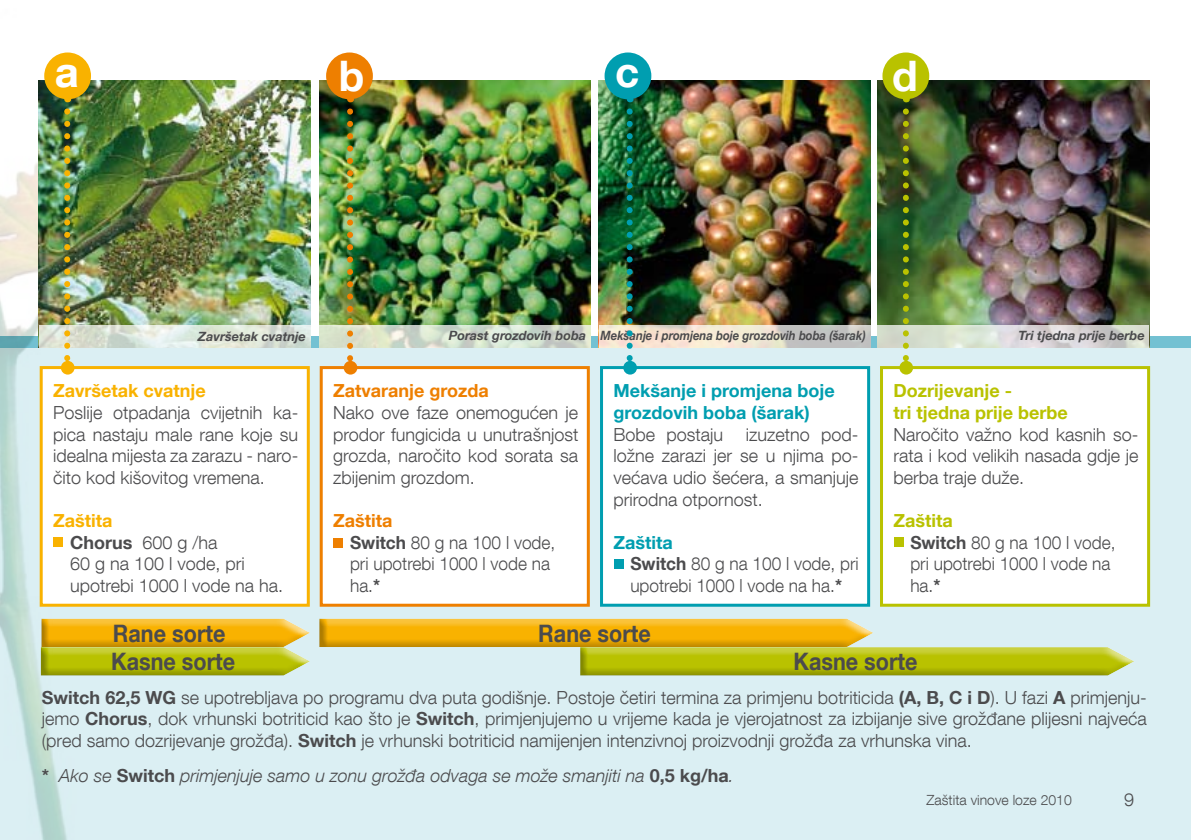
<style>
.page{position:relative;width:1191px;height:840px;background:#fff}
.page>*{position:absolute;margin:0;border:0;box-sizing:border-box;transform-origin:0 0}
.t1{font:700 42px "Helvetica Neue LT Com";color:#fff}
.t2{font:700 24px "Helvetica Neue LT Com";color:#4b4b4d;scale:.9 1}
.t3{font:300 18px/21.6px "Helvetica Neue LT Com";color:#4b4b4d;text-align:justify}
.t4{font:300 18px/21.6px "Helvetica Neue LT Com";color:#4b4b4d;scale:.96 1}
.t5{font:italic 300 18px "Helvetica Neue LT Com";color:#4b4b4d}
.t6{font:700 18px/21.6px "Helvetica Neue LT Com";color:#009eb0}
.t7{font:700 18px/21.6px "Helvetica Neue LT Com";color:#b9c200}
.t8{font:700 18px "Helvetica Neue LT Com";color:#f9b200}
.t9{font:700 18px "Helvetica Neue LT Com";color:#ee7f00}
.t10{font:300 14px "Helvetica Neue LT Com";color:#4b4b4d}
.t11{font:italic 700 12.8px "Helvetica Neue LT Com";color:#4b4b4d}
.s1{font-weight:700;color:#f9b200}
.s2{font-weight:700}
.s3{font-weight:700;color:#ee7f00}
.s4{font-weight:700;color:#009eb0}
.s5{font-weight:700;color:#b9c200}
.s6{font-weight:700;font-style:normal}
</style>
<div class="page">
<div style="left:0;top:336px;width:1191px;height:503px;background:#dbeff3"></div>
<svg style="left:310px;top:336px;width:881px;height:12px;background:#a9cdce"></svg>
<img style="left:0;top:61px;width:304px;height:778px">
<div style="left:40px;top:366px;width:270px;height:240px;background:#fff;border:3px solid #f9b200"></div>
<div style="left:320px;top:366px;width:270px;height:240px;background:#fff;border:3px solid #ee7f00"></div>
<div style="left:600px;top:366px;width:270px;height:240px;background:#fff;border:3px solid #009eb0"></div>
<div style="left:880px;top:366px;width:270px;height:240px;background:#fff;border:3px solid #b9c200"></div>
<img style="left:39px;top:80px;width:271px;height:245px">
<img style="left:319px;top:80px;width:271px;height:245px">
<img style="left:599px;top:80px;width:271px;height:245px">
<img style="left:877px;top:80px;width:272px;height:245px">
<svg style="left:39px;top:325px;width:271px;height:23px;background:#dce3d8"></svg>
<svg style="left:319px;top:325px;width:271px;height:22px;background:#d3ddcc"></svg>
<svg style="left:599px;top:325px;width:271px;height:22px;background:#e3dacc"></svg>
<svg style="left:877px;top:325px;width:272px;height:22px;background:#d7dad3"></svg>
<div style="left:53px;top:537px;width:10px;height:10px;background:#f9b200"></div>
<div style="left:333px;top:538px;width:10px;height:10px;background:#ee7f00"></div>
<div style="left:614px;top:558px;width:9px;height:10px;background:#009eb0"></div>
<div style="left:893px;top:537px;width:10px;height:10px;background:#b9c200"></div>
<div style="left:44px;top:52px;width:47px;height:47px;background:#f9b200;border-radius:50%"></div>
<div style="left:604px;top:52px;width:47px;height:47px;background:#009eb0;border-radius:50%"></div>
<div style="left:326px;top:52px;width:47px;height:47px;background:#ee7f00;border-radius:50%"></div>
<div style="left:882px;top:52px;width:47px;height:47px;background:#b9c200;border-radius:50%"></div>
<svg style="left:64px;top:111px;width:6px;height:250px"></svg>
<svg style="left:347px;top:111px;width:6px;height:250px"></svg>
<svg style="left:626px;top:111px;width:6px;height:249px"></svg>
<svg style="left:903px;top:111px;width:6px;height:249px"></svg>
<div style="left:40px;top:614px;width:272px;height:34px;background:#dbeff3"></div>
<svg style="left:319px;top:618px;width:554px;height:29px;background:#f1b41a"></svg>
<div style="left:578px;top:643px;width:558px;height:34px;background:#000;opacity:.3"></div>
<svg style="left:41px;top:618px;width:269px;height:25px;background:#f3b822"></svg>
<div style="left:39px;top:643px;width:273px;height:34px;background:#000;opacity:.3"></div>
<div style="left:61px;top:360px;width:14px;height:14px;background:#f9b200;border-radius:50%"></div>
<div style="left:344px;top:360px;width:13px;height:14px;background:#ee7f00;border-radius:50%"></div>
<div style="left:623px;top:360px;width:14px;height:14px;background:#009eb0;border-radius:50%"></div>
<div style="left:899px;top:360px;width:14px;height:14px;background:#b9c200;border-radius:50%"></div>
<h1 class="t1" style="left:55px;top:45px;width:26px">a</h1>
<h1 class="t1" style="left:339px;top:49px;width:27px">b</h1>
<h1 class="t1" style="left:615px;top:45px;width:26px">c</h1>
<h1 class="t1" style="left:892px;top:49px;width:27px">d</h1>
<p class="t11" style="left:198px;top:328px;width:110px">Završetak cvatnje</p>
<p class="t11" style="left:449px;top:327px;width:418px">Porast grozdovih boba Mekšanje i promjena boje grozdovih boba (šarak)</p>
<p class="t11" style="left:1018px;top:327px;width:128px">Tri tjedna prije berbe</p>
<p class="t8" style="left:53px;top:379px;width:154px">Završetak cvatnje</p>
<p class="t3" style="left:53px;top:401px;width:247px">Poslije otpadanja cvijetnih ka&shy;pica nastaju male rane koje su idealna mijesta za zarazu - naro&shy;čito kod kišovitog vremena.</p>
<p class="t3" style="left:70px;top:509px;width:215px;text-align:left;text-indent:-17px"><span class="s1">Zaštita<br></span><span class="s2">Chorus</span> 600 g /ha<br>60 g na 100 l vode, pri upotrebi 1000 l vode na ha.</p>
<p class="t9" style="left:333px;top:379px;width:157px">Zatvaranje grozda</p>
<p class="t3" style="left:333px;top:401px;width:247px">Nako ove faze onemogućen je prodor fungicida u unutrašnjost grozda, naročito kod sorata sa zbijenim grozdom.</p>
<p class="t4" style="left:350px;top:509px;width:215px;text-indent:-17px"><span class="s3">Zaštita<br></span><span class="s2">Switch</span> 80 g na 100 l vode, pri upotrebi 1000 l vode na ha.<span class="s2">*</span></p>
<p class="t6" style="left:613px;top:379px;width:223px">Mekšanje i promjena boje grozdovih boba (šarak)</p>
<p class="t3" style="left:613px;top:423px;width:111px">Bobe postaju</p>
<p class="t3" style="left:613px;top:423px;width:247px;text-indent:132px">izuzetno pod&shy;ložne zarazi jer se u njima po&shy;većava udio šećera, a smanjuje prirodna otpornost.</p>
<p class="t4" style="left:630px;top:531px;width:239px;text-indent:-17px"><span class="s4">Zaštita<br></span><span class="s2">Switch</span> 80 g na 100 l vode, pri upotrebi 1000 l vode na ha.<span class="s2">*</span></p>
<p class="t7" style="left:893px;top:379px;width:176px">Dozrijevanje -<br>tri tjedna prije berbe</p>
<p class="t3" style="left:893px;top:423px;width:247px">Naročito važno kod kasnih so&shy;rata i kod velikih nasada gdje je berba traje duže.</p>
<p class="t4" style="left:910px;top:509px;width:215px;text-indent:-17px"><span class="s5">Zaštita<br></span><span class="s2">Switch</span> 80 g na 100 l vode, pri upotrebi 1000 l vode na ha.<span class="s2">*</span></p>
<h2 class="t2" style="left:113px;top:617px;width:126px">Rane sorte</h2>
<h2 class="t2" style="left:538px;top:617px;width:126px">Rane sorte</h2>
<h2 class="t2" style="left:111px;top:646px;width:139px">Kasne sorte</h2>
<h2 class="t2" style="left:793px;top:646px;width:139px">Kasne sorte</h2>
<p class="t3" style="left:42px;top:685px;width:1106px"><span class="s2">Switch 62,5 WG</span> se upotrebljava po programu dva puta godišnje. Postoje četiri termina za primjenu botriticida <span class="s2">(A, B, C i D</span>). U fazi <span class="s2">A</span> primjenju&shy;jemo <span class="s2">Chorus</span>, dok vrhunski botriticid kao što je <span class="s2">Switch</span>, primjenjujemo u vrijeme kada je vjerojatnost za izbijanje sive grožđane plijesni najveća (pred samo dozrijevanje grožđa). <span class="s2">Switch</span> je vrhunski botriticid namijenjen intenzivnoj proizvodnji grožđa za vrhunska vina.</p>
<p class="t5" style="left:42px;top:764px;width:693px"><span class="s6">*</span> Ako se <span class="s6">Switch</span> primjenjuje samo u zonu grožđa odvaga se može smanjiti na <span class="s6">0,5 kg/ha</span>.</p>
<p class="t10" style="left:926px;top:791px;width:147px">Zaštita vinove loze 2010</p>
<p class="t3" style="left:1124px;top:788px;width:12px">9</p>
</div>
